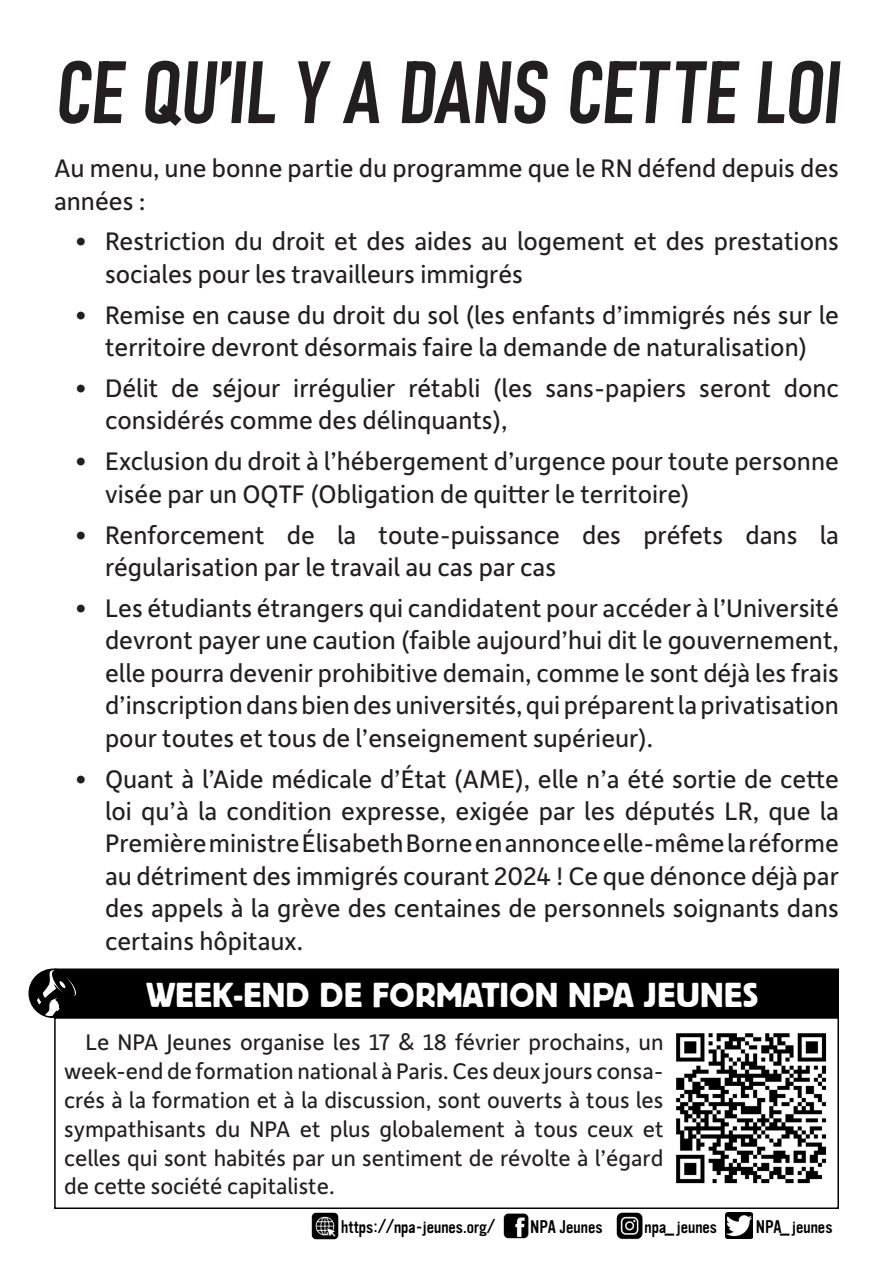
<style>
.page{position:relative;width:893px;height:1263px;background:#fff}
.page>*{position:absolute;margin:0;border:0;box-sizing:border-box;transform-origin:0 0}
.t1{font:87px "Bahnschrift";color:#231f20}
.t2{font:34.5px "Block Berthold";letter-spacing:.02em;color:#fff}
.t3{font:27px/32.4px "Depot New";color:#231f20}
.t4{font:24px/28.8px "Depot New";color:#231f20;text-align:justify}
.t5{font:18px "Vinyl OT";color:#000001}
</style>
<div class="page">
<div style="left:56px;top:971px;width:781px;height:45px;background:#000001"></div>
<div style="left:54px;top:968px;width:785px;height:50px;border:4px solid #000001"></div>
<div style="left:54px;top:1017px;width:785px;height:192px;border:2px solid #000001"></div>
<img style="left:29px;top:969px;width:49px;height:48px;border-radius:24px">
<div style="left:28px;top:968px;width:51px;height:50px;border:2px solid #000001;border-radius:24px"></div>
<img style="left:676px;top:1033px;width:151px;height:151px">
<img style="left:503px;top:1213px;width:26px;height:26px">
<img style="left:616px;top:1212px;width:27px;height:27px">
<img style="left:726px;top:1212px;width:26px;height:27px">
<img style="left:312px;top:1213px;width:26px;height:26px">
<p class="t1" style="left:54px;top:26px;width:796px">CE QU’IL Y A DANS CETTE LOI</p>
<p class="t3" style="left:54px;top:151px;width:787px">Au menu, une bonne partie du programme que le RN défend depuis des années :</p>
<p class="t3" style="left:105px;top:224px;width:735px;text-indent:-30px">• Restriction du droit et des aides au logement et des prestations sociales pour les travailleurs immigrés</p>
<p class="t3" style="left:75px;top:297px;width:765px;text-align:center">• Remise en cause du droit du sol (les enfants d’immigrés nés sur le territoire devront désormais faire la demande de naturalisation)</p>
<p class="t3" style="left:105px;top:371px;width:735px;text-indent:-30px">• Délit de séjour irrégulier rétabli (les sans-papiers seront donc considérés comme des délinquants),</p>
<p class="t3" style="left:105px;top:444px;width:735px;text-indent:-30px">• Exclusion du droit à l’hébergement d’urgence pour toute personne visée par un OQTF (Obligation de quitter le territoire)</p>
<p class="t3" style="left:105px;top:517px;width:735px;text-indent:-30px">• Renforcement de la toute-puissance des préfets dans la régularisation par le travail au cas par cas</p>
<p class="t3" style="left:105px;top:591px;width:735px;text-align:justify;text-indent:-30px">• Les étudiants étrangers qui candidatent pour accéder à l’Université devront payer une caution (faible aujourd’hui dit le gouvernement, elle pourra devenir prohibitive demain, comme le sont déjà les frais d’inscription dans bien des universités, qui préparent la privatisation pour toutes et tous de l’enseignement supérieur).</p>
<p class="t3" style="left:105px;top:761px;width:735px;text-align:justify;text-indent:-30px">• Quant à l’Aide médicale d’État (AME), elle n’a été sortie de cette loi qu’à la condition expresse, exigée par les députés LR, que la Première ministre Élisabeth Borne en annonce elle-même la réforme au détriment des immigrés courant 2024 ! Ce que dénonce déjà par des appels à la grève des centaines de personnels soignants dans certains hôpitaux.</p>
<p class="t2" style="left:147px;top:976px;width:613px">WEEK-END DE FORMATION NPA JEUNES</p>
<p class="t4" style="left:64px;top:1027px;width:601px;text-indent:21px">Le NPA Jeunes organise les 17 &amp; 18 février prochains, un week-end de formation national à Paris. Ces deux jours consa&shy;crés à la formation et à la discussion, sont ouverts à tous les sympathisants du NPA et plus globalement à tous ceux et celles qui sont habités par un sentiment de révolte à l’égard de cette société capitaliste.</p>
<p class="t5" style="left:341px;top:1216px;width:155px">https://npa-jeunes.org/</p>
<p class="t5" style="left:530px;top:1216px;width:74px">NPA Jeunes</p>
<p class="t5" style="left:645px;top:1216px;width:74px">npa_ jeunes</p>
<p class="t5" style="left:756px;top:1216px;width:78px">NPA_ jeunes</p>
</div>
